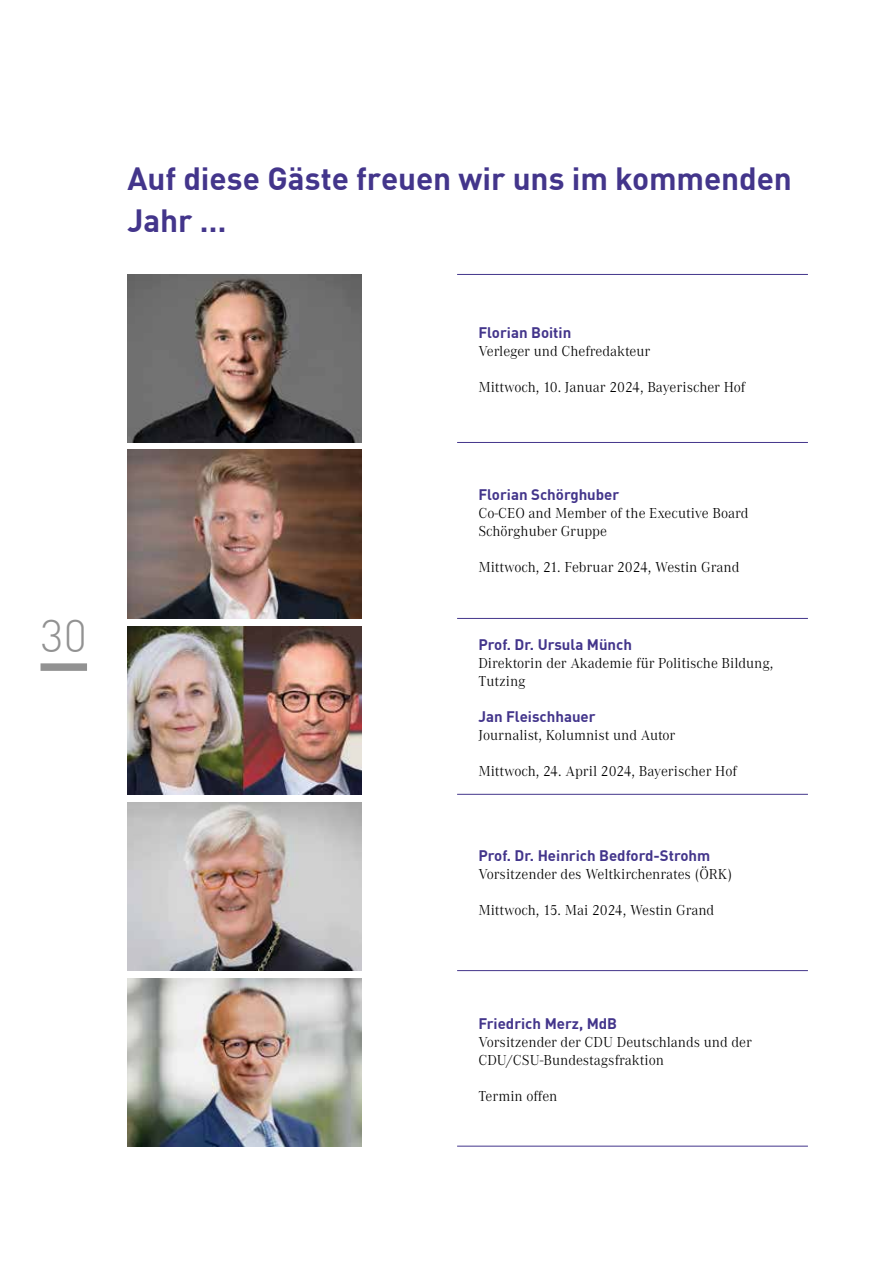
<style>
.page{position:relative;width:893px;height:1263px;background:#fff}
.page>*{position:absolute;margin:0;border:0;box-sizing:border-box;transform-origin:0 0}
.t1{font:300 45px "DINOT";color:#929292}
.t2{font:700 31.5px/42px "DINOT";letter-spacing:-.005em;color:#43358b}
.t3{font:300 15px/18px "Corporate A";color:#000}
.t4{font:700 15px "DINOT";color:#43358b}
</style>
<div class="page">
<div style="left:41px;top:663px;width:46px;height:8px;background:#929292"></div>
<img style="left:128px;top:274px;width:233px;height:168px">
<img style="left:128px;top:449px;width:233px;height:170px">
<hr style="left:457px;top:442px;width:351px;height:1px;background:#43358b">
<hr style="left:457px;top:618px;width:351px;height:1px;background:#43358b">
<hr style="left:457px;top:794px;width:351px;height:1px;background:#43358b">
<hr style="left:457px;top:970px;width:351px;height:1px;background:#43358b">
<hr style="left:457px;top:1146px;width:351px;height:1px;background:#43358b">
<hr style="left:457px;top:274px;width:351px;height:1px;background:#43358b">
<img style="left:128px;top:626px;width:233px;height:168px">
<img style="left:128px;top:802px;width:233px;height:169px">
<img style="left:128px;top:979px;width:233px;height:168px">
<h1 class="t1" style="left:41px;top:602px;width:48px">30</h1>
<h2 class="t2" style="left:128px;top:155px;width:666px">Auf diese Gäste freuen wir uns im kommenden<br>Jahr …</h2>
<p class="t4" style="left:478px;top:320px;width:94px">Florian Boitin</p>
<p class="t3" style="left:478px;top:342px;width:173px">Verleger und Chefredakteur</p>
<p class="t3" style="left:478px;top:378px;width:268px">Mittwoch, 10. Januar 2024, Bayerischer Hof</p>
<p class="t4" style="left:478px;top:483px;width:142px">Florian Schörghuber</p>
<p class="t3" style="left:478px;top:504px;width:272px">Co-CEO and Member of the Executive Board<br>Schörghuber Gruppe</p>
<p class="t3" style="left:478px;top:558px;width:262px">Mittwoch, 21. Februar 2024, Westin Grand</p>
<p class="t4" style="left:478px;top:633px;width:155px">Prof. Dr. Ursula Münch</p>
<p class="t3" style="left:478px;top:654px;width:296px">Direktorin der Akademie für Politische Bildung,<br>Tutzing</p>
<p class="t4" style="left:478px;top:705px;width:119px">Jan Fleischhauer</p>
<p class="t3" style="left:478px;top:726px;width:198px">Journalist, Kolumnist und Autor</p>
<p class="t3" style="left:478px;top:762px;width:260px">Mittwoch, 24. April 2024, Bayerischer Hof</p>
<p class="t4" style="left:478px;top:844px;width:233px">Prof. Dr. Heinrich Bedford-Strohm</p>
<p class="t3" style="left:478px;top:865px;width:255px">Vorsitzender des Weltkirchenrates (ÖRK)</p>
<p class="t3" style="left:478px;top:901px;width:237px">Mittwoch, 15. Mai 2024, Westin Grand</p>
<p class="t4" style="left:478px;top:1011px;width:140px">Friedrich Merz, MdB</p>
<p class="t3" style="left:478px;top:1033px;width:275px">Vorsitzender der CDU Deutschlands und der<br>CDU/CSU-Bundestagsfraktion</p>
<p class="t3" style="left:478px;top:1087px;width:81px">Termin offen</p>
</div>
